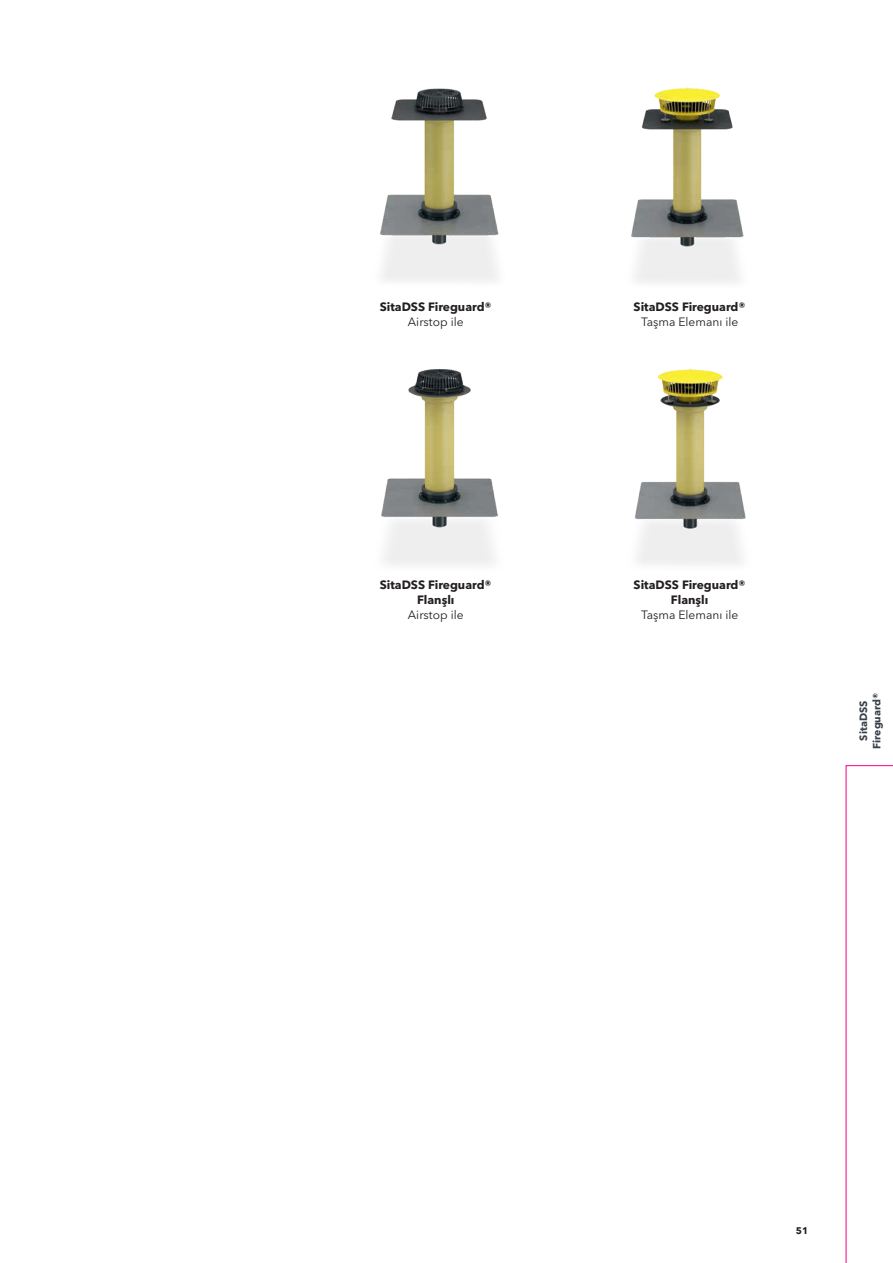
<style>
.page{position:relative;width:893px;height:1263px;background:#fff}
.page>*{position:absolute;margin:0;border:0;box-sizing:border-box;transform-origin:0 0}
.t1{font:700 12px/15px "Avenir Next LT Pro";color:#231f20;text-align:center}
.t2{font:12px "Avenir Next LT Pro";color:#231f20}
.t3{font:700 10.5px/13.5px "Avenir Next W1 G";color:#38404a;text-align:center}
.t4{font:700 9.6px "Avenir Next W1 G";color:#231f20}
</style>
<div class="page">
<img style="left:380px;top:88px;width:119px;height:194px">
<img style="left:631px;top:87px;width:113px;height:196px">
<img style="left:381px;top:369px;width:117px;height:196px">
<img style="left:635px;top:368px;width:111px;height:197px">
<svg style="left:846px;top:765px;width:47px;height:498px"></svg>
<p class="t1" style="left:380px;top:299px;width:113px">SitaDSS Fireguard®</p>
<p class="t2" style="left:408px;top:315px;width:57px">Airstop ile</p>
<p class="t1" style="left:380px;top:577px;width:113px">SitaDSS Fireguard®<br>Flanşlı</p>
<p class="t2" style="left:408px;top:607px;width:57px">Airstop ile</p>
<p class="t1" style="left:634px;top:299px;width:113px">SitaDSS Fireguard®</p>
<p class="t2" style="left:641px;top:315px;width:99px">Taşma Elemanı ile</p>
<p class="t1" style="left:634px;top:577px;width:113px">SitaDSS Fireguard®<br>Flanşlı</p>
<p class="t2" style="left:641px;top:607px;width:99px">Taşma Elemanı ile</p>
<p class="t3" style="left:857px;top:749px;width:57px;rotate:-90deg">SitaDSS<br>Fireguard®</p>
<p class="t4" style="left:796px;top:1224px;width:14px">51</p>
</div>
